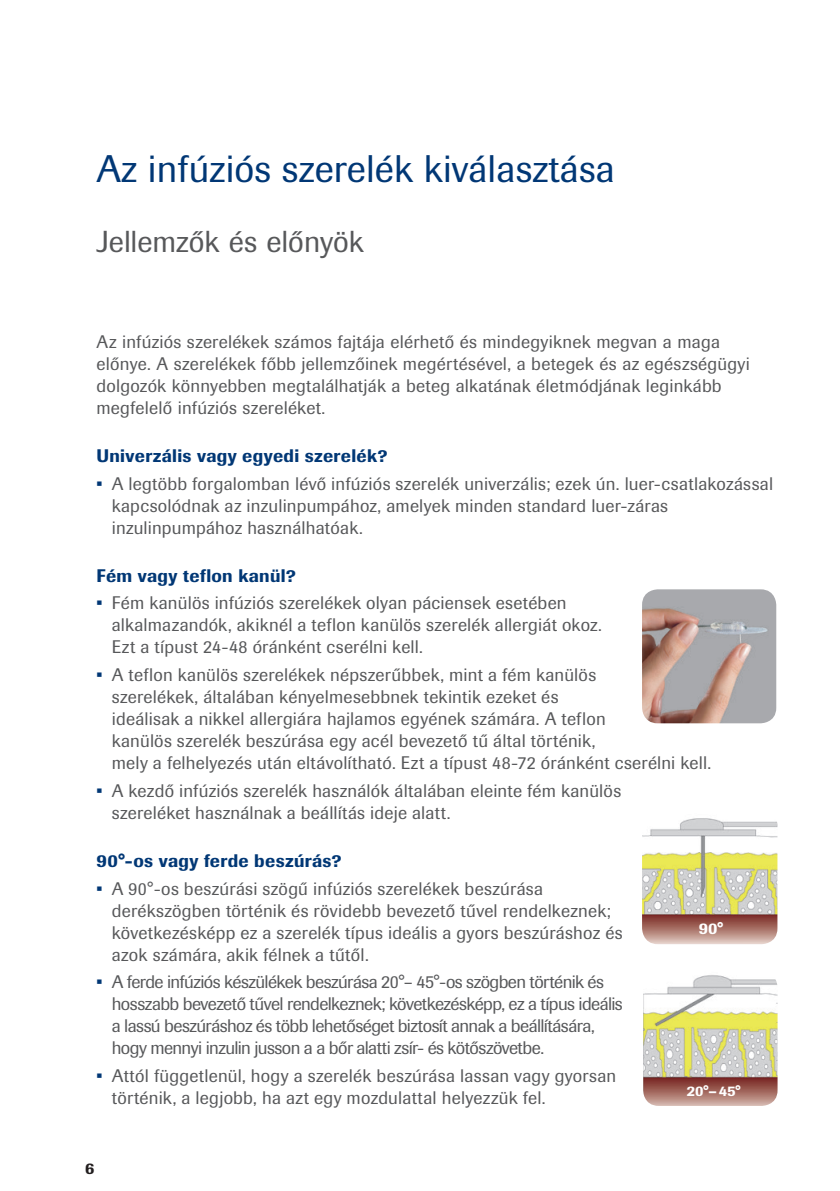
<style>
.page{position:relative;width:840px;height:1191px;background:#fff}
.page>*{position:absolute;margin:0;border:0;box-sizing:border-box;transform-origin:0 0}
.t1{font:38px "Imago Pro";letter-spacing:.005em;color:#013775}
.t2{font:30px "Imago Pro";color:#57585a}
.t3{font:18px/22px "Imago Pro";letter-spacing:.01em;color:#57585a}
.t4{font:18px/22px "Imago Pro";letter-spacing:-.03em;color:#57585a}
.t5{font:500 18px "Imago Pro";letter-spacing:.015em;color:#013775}
.t6{font:500 16px "Imago Pro";color:#fff}
.t7{font:500 16px "Imago Pro";color:#231f20}
.t8{font:500 14.4px "Imago Pro";color:#fff}
.s1{font-weight:500;color:#013775}
</style>
<div class="page">
<img style="left:642px;top:589px;width:133px;height:134px">
<img style="left:642px;top:818px;width:135px;height:126px">
<img style="left:643px;top:975px;width:134px;height:131px">
<h1 class="t1" style="left:96px;top:144px;width:519px">Az infúziós szerelék kiválasztása</h1>
<h2 class="t2" style="left:96px;top:222px;width:268px">Jellemzők és előnyök</h2>
<p class="t3" style="left:96px;top:330px;width:654px">Az infúziós szerelékek számos fajtája elérhető és mindegyiknek megvan a maga előnye. A szerelékek főbb jellemzőinek megértésével, a betegek és az egészségügyi dolgozók könnyebben megtalálhatják a beteg alkatának életmódjának leginkább megfelelő infúziós szereléket.</p>
<p class="t5" style="left:96px;top:444px;width:292px">Univerzális vagy egyedi szerelék?</p>
<p class="t3" style="left:112px;top:472px;width:662px;text-indent:-15px"><span class="s1">•</span> A legtöbb forgalomban lévő infúziós szerelék univerzális; ezek ún. luer-csatlakozással kapcsolódnak az inzulinpumpához, amelyek minden standard luer-záras inzulinpumpához használhatóak.</p>
<p class="t5" style="left:96px;top:564px;width:201px">Fém vagy teflon kanül?</p>
<p class="t3" style="left:112px;top:592px;width:491px;text-indent:-15px"><span class="s1">•</span> Fém kanülös infúziós szerelékek olyan páciensek esetében alkalmazandók, akiknél a teflon kanülös szerelék allergiát okoz.<br>Ezt a típust 24-48 óránként cserélni kell.</p>
<p class="t3" style="left:112px;top:663px;width:600px;text-indent:-15px"><span class="s1">•</span> A teflon kanülös szerelékek népszerűbbek, mint a fém kanülös<br>szerelékek, általában kényelmesebbnek tekintik ezeket és<br>ideálisak a nikkel allergiára hajlamos egyének számára. A teflon<br>kanülös szerelék beszúrása egy acél bevezető tű által történik,<br>mely a felhelyezés után eltávolítható. Ezt a típust 48-72 óránként cserélni kell.</p>
<p class="t3" style="left:112px;top:779px;width:510px;text-indent:-15px"><span class="s1">•</span> A kezdő infúziós szerelék használók általában eleinte fém kanülös szereléket használnak a beállítás ideje alatt.</p>
<p class="t5" style="left:96px;top:849px;width:246px">90°-os vagy ferde beszúrás?</p>
<p class="t3" style="left:112px;top:877px;width:512px;text-indent:-15px"><span class="s1">•</span> A 90°-os beszúrási szögű infúziós szerelékek beszúrása derékszögben történik és rövidebb bevezető tűvel rendelkeznek; következésképp ez a szerelék típus ideális a gyors beszúráshoz és azok számára, akik félnek a tűtől.</p>
<p class="t4" style="left:112px;top:970px;width:512px;text-indent:-15px"><span class="s1">•</span> A ferde infúziós készülékek beszúrása 20°– 45°-os szögben történik és hosszabb bevezető tűvel rendelkeznek; következésképp, ez a típus ideális a lassú beszúráshoz és több lehetőséget biztosít annak a beállítására, hogy mennyi inzulin jusson a a bőr alatti zsír- és kötőszövetbe.</p>
<p class="t3" style="left:112px;top:1064px;width:505px;text-indent:-15px"><span class="s1">•</span> Attól függetlenül, hogy a szerelék beszúrása lassan vagy gyorsan történik, a legjobb, ha azt egy mozdulattal helyezzük fel.</p>
<p class="t6" style="left:698px;top:917px;width:26px">90°</p>
<p class="t8" style="left:686px;top:1081px;width:55px">20°–45°</p>
<p class="t7" style="left:85px;top:1158px;width:11px">6</p>
</div>
